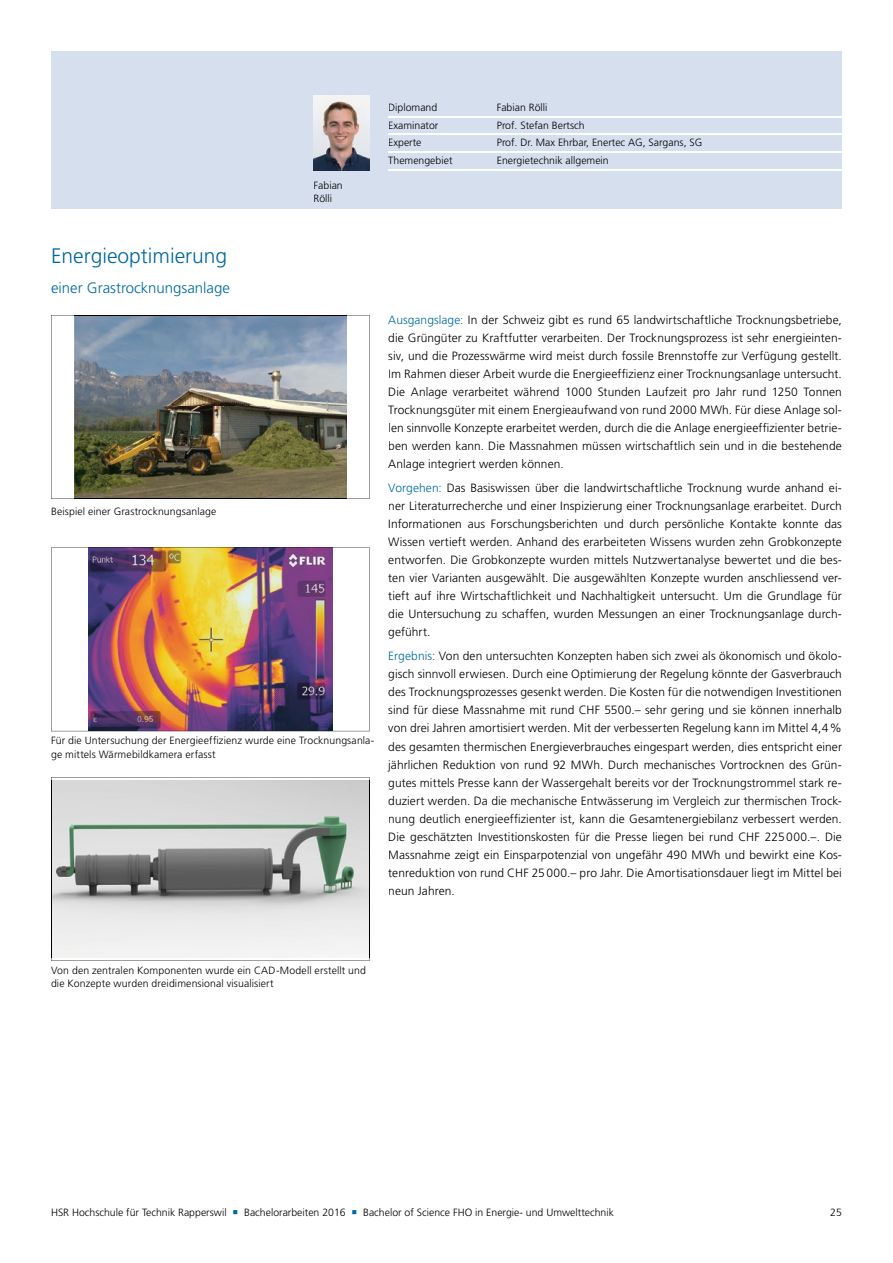
<style>
.page{position:relative;width:893px;height:1263px;background:#fff}
.page>*{position:absolute;margin:0;border:0;box-sizing:border-box;transform-origin:0 0}
.t1{font:300 21px "Frutiger LT Pro";color:#0069a1}
.t2{font:300 15px "Frutiger LT Pro";color:#0069a1}
.t3{font:300 12px/18px "Frutiger LT Pro";letter-spacing:.005em;color:#000;text-align:justify}
.t4{font:300 10.5px/13.5px "Frutiger LT Pro";color:#000}
.s1{color:#0069a1}
</style>
<div class="page">
<div style="left:51px;top:51px;width:791px;height:157px;background:#d5dfee"></div>
<img style="left:51px;top:315px;width:319px;height:184px">
<img style="left:51px;top:547px;width:319px;height:184px">
<svg style="left:51px;top:777px;width:319px;height:184px"></svg>
<hr style="left:388px;top:116px;width:454px;height:1px;background:#fff">
<hr style="left:388px;top:134px;width:454px;height:1px;background:#fff">
<hr style="left:388px;top:151px;width:454px;height:2px;background:#fff">
<hr style="left:388px;top:169px;width:454px;height:1px;background:#fff">
<img style="left:314px;top:95px;width:56px;height:75px">
<p class="t4" style="left:314px;top:178px;width:31px">Fabian<br>Rölli</p>
<p class="t4" style="left:388px;top:101px;width:51px">Diplomand</p>
<p class="t4" style="left:497px;top:101px;width:52px">Fabian Rölli</p>
<p class="t4" style="left:388px;top:118px;width:52px">Examinator</p>
<p class="t4" style="left:497px;top:118px;width:89px">Prof. Stefan Bertsch</p>
<p class="t4" style="left:388px;top:136px;width:35px">Experte</p>
<p class="t4" style="left:497px;top:136px;width:207px">Prof. Dr. Max Ehrbar, Enertec AG, Sargans, SG</p>
<p class="t4" style="left:388px;top:154px;width:66px">Themengebiet</p>
<p class="t4" style="left:497px;top:154px;width:114px">Energietechnik allgemein</p>
<h1 class="t1" style="left:51px;top:243px;width:178px">Energieoptimierung</h1>
<p class="t2" style="left:51px;top:279px;width:180px">einer Grastrocknungsanlage</p>
<p class="t4" style="left:51px;top:504px;width:167px">Beispiel einer Grastrocknungsanlage</p>
<p class="t4" style="left:51px;top:734px;width:325px">Für die Untersuchung der Energieeffizienz wurde eine Trocknungsanla&shy;ge mittels Wärmebildkamera erfasst</p>
<p class="t3" style="left:388px;top:311px;width:455px"><span class="s1">Ausgangslage:</span> In der Schweiz gibt es rund 65 landwirtschaftliche Trocknungsbetriebe, die Grüngüter zu Kraftfutter verarbeiten. Der Trocknungsprozess ist sehr energieinten&shy;siv, und die Prozesswärme wird meist durch fossile Brennstoffe zur Verfügung gestellt.<br>Im Rahmen dieser Arbeit wurde die Energieeffizienz einer Trocknungsanlage untersucht.<br>Die Anlage verarbeitet während 1000 Stunden Laufzeit pro Jahr rund 1250 Tonnen Trocknungsgüter mit einem Energieaufwand von rund 2000 MWh. Für diese Anlage sol&shy;len sinnvolle Konzepte erarbeitet werden, durch die die Anlage energieeffizienter betrie&shy;ben werden kann. Die Massnahmen müssen wirtschaftlich sein und in die bestehende Anlage integriert werden können.</p>
<p class="t3" style="left:388px;top:479px;width:455px"><span class="s1">Vorgehen:</span> Das Basiswissen über die landwirtschaftliche Trocknung wurde anhand ei&shy;ner Literaturrecherche und einer Inspizierung einer Trocknungsanlage erarbeitet. Durch Informationen aus Forschungsberichten und durch persönliche Kontakte konnte das Wissen vertieft werden. Anhand des erarbeiteten Wissens wurden zehn Grobkonzepte entworfen. Die Grobkonzepte wurden mittels Nutzwertanalyse bewertet und die bes&shy;ten vier Varianten ausgewählt. Die ausgewählten Konzepte wurden anschliessend ver&shy;tieft auf ihre Wirtschaftlichkeit und Nachhaltigkeit untersucht. Um die Grundlage für die Untersuchung zu schaffen, wurden Messungen an einer Trocknungsanlage durch&shy;geführt.</p>
<p class="t3" style="left:388px;top:647px;width:455px"><span class="s1">Ergebnis:</span> Von den untersuchten Konzepten haben sich zwei als ökonomisch und ökolo&shy;gisch sinnvoll erwiesen. Durch eine Optimierung der Regelung könnte der Gasverbrauch des Trocknungsprozesses gesenkt werden. Die Kosten für die notwendigen Investitionen sind für diese Massnahme mit rund CHF 5500.– sehr gering und sie können innerhalb von drei Jahren amortisiert werden. Mit der verbesserten Regelung kann im Mittel 4,4 % des gesamten thermischen Energieverbrauches eingespart werden, dies entspricht einer jährlichen Reduktion von rund 92 MWh. Durch mechanisches Vortrocknen des Grün&shy;gutes mittels Presse kann der Wassergehalt bereits vor der Trocknungstrommel stark re&shy;duziert werden. Da die mechanische Entwässerung im Vergleich zur thermischen Trock&shy;nung deutlich energieeffizienter ist, kann die Gesamtenergiebilanz verbessert werden.<br>Die geschätzten Investitionskosten für die Presse liegen bei rund CHF 225 000.–. Die Massnahme zeigt ein Einsparpotenzial von ungefähr 490 MWh und bewirkt eine Kos&shy;tenreduktion von rund CHF 25 000.– pro Jahr. Die Amortisationsdauer liegt im Mittel bei neun Jahren.</p>
<p class="t4" style="left:51px;top:963px;width:316px">Von den zentralen Komponenten wurde ein CAD-Modell erstellt und die Konzepte wurden dreidimensional visualisiert</p>
<p class="t4" style="left:51px;top:1206px;width:564px">HSR Hochschule für Technik Rapperswil <span class="s1">○</span> Bachelorarbeiten 2016 <span class="s1">○</span> Bachelor of Science FHO in Energie- und Umwelttechnik</p>
<p class="t4" style="left:830px;top:1206px;width:13px">25</p>
</div>
